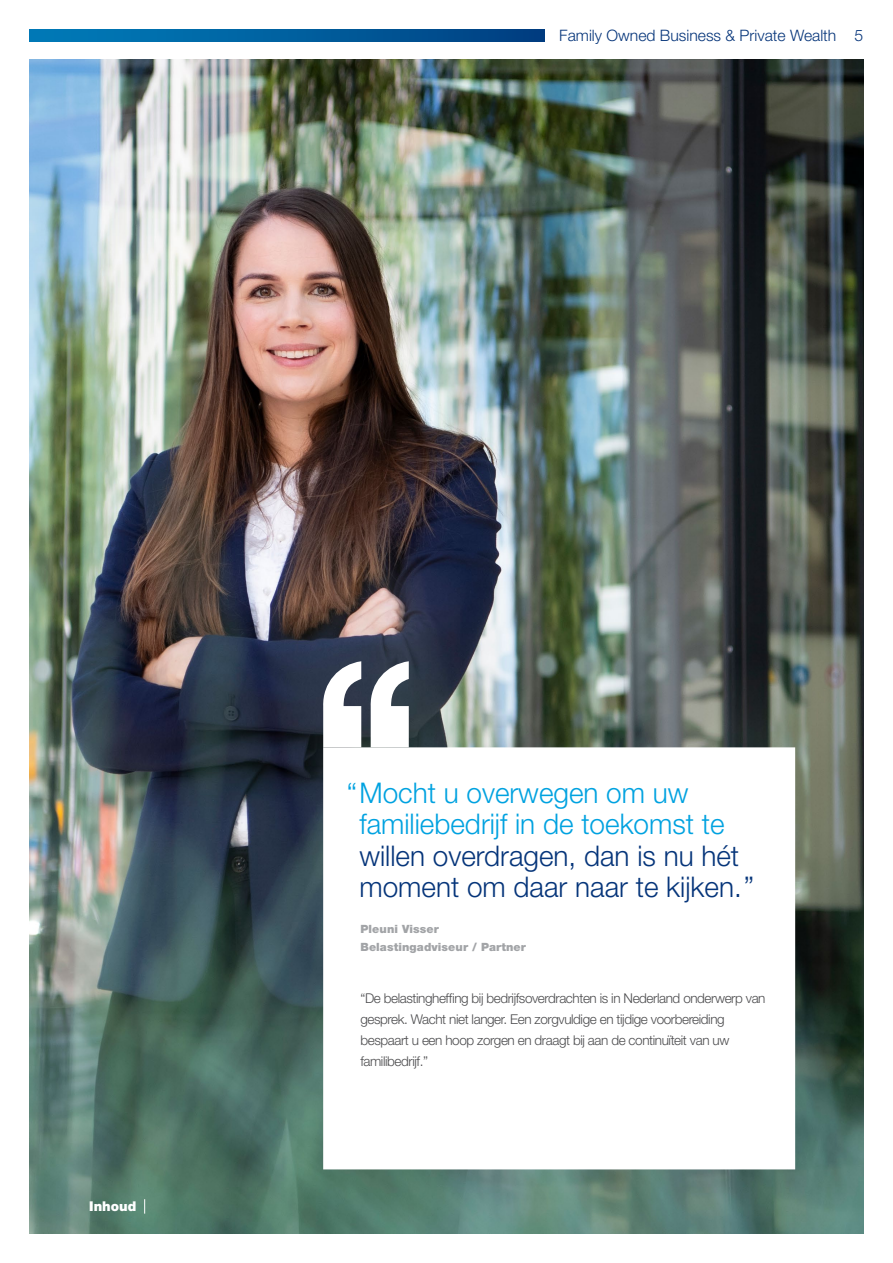
<style>
.page{position:relative;width:893px;height:1263px;background:#fff}
.page>*{position:absolute;margin:0;border:0;box-sizing:border-box;transform-origin:0 0}
.t1{font:300 28.5px/31.5px "Helvetica Neue LT Pro";color:#06357a}
.t2{font:300 28.5px/31.5px "Helvetica Neue LT Pro";color:#00a2e0}
.t3{font:300 15.75px "Helvetica Neue LT Pro";color:#06357a}
.t4{font:300 13.5px/21px "Helvetica Neue LT Pro";letter-spacing:-.03em;color:#4d4d4f}
.t5{font:900 13.5px "Helvetica Neue LT Pro";color:#fff}
.t6{font:900 11.4px/18px "Helvetica Neue LT Pro";letter-spacing:.01em;color:#a2a4a7}
</style>
<div class="page">
<svg style="left:30px;top:30px;width:514px;height:11px;background:#005e9d"></svg>
<img style="left:30px;top:60px;width:833px;height:1173px">
<svg style="left:323px;top:747px;width:472px;height:422px"></svg>
<svg style="left:322px;top:661px;width:39px;height:86px"></svg>
<svg style="left:370px;top:661px;width:39px;height:86px"></svg>
<svg style="left:144px;top:1199px;width:1px;height:14px"></svg>
<p class="t3" style="left:559px;top:26px;width:305px">Family Owned Business &amp; Private Wealth 5</p>
<p class="t5" style="left:89px;top:1198px;width:49px">Inhoud</p>
<h1 class="t2" style="left:359px;top:776px;width:367px;text-indent:-13px">“Mocht u overwegen om uw familiebedrijf in de toekomst te</h1>
<h1 class="t1" style="left:359px;top:839px;width:396px">willen overdragen, dan is nu hét moment om daar naar te kijken.”</h1>
<p class="t6" style="left:360px;top:920px;width:167px">Pleuni Visser<br>Belastingadviseur / Partner</p>
<p class="t4" style="left:360px;top:987px;width:407px">“De belastingheffing bij bedrijfsoverdrachten is in Nederland onderwerp van gesprek. Wacht niet langer. Een zorgvuldige en tijdige voorbereiding bespaart u een hoop zorgen en draagt bij aan de continuïteit van uw familibedrijf.”</p>
</div>
